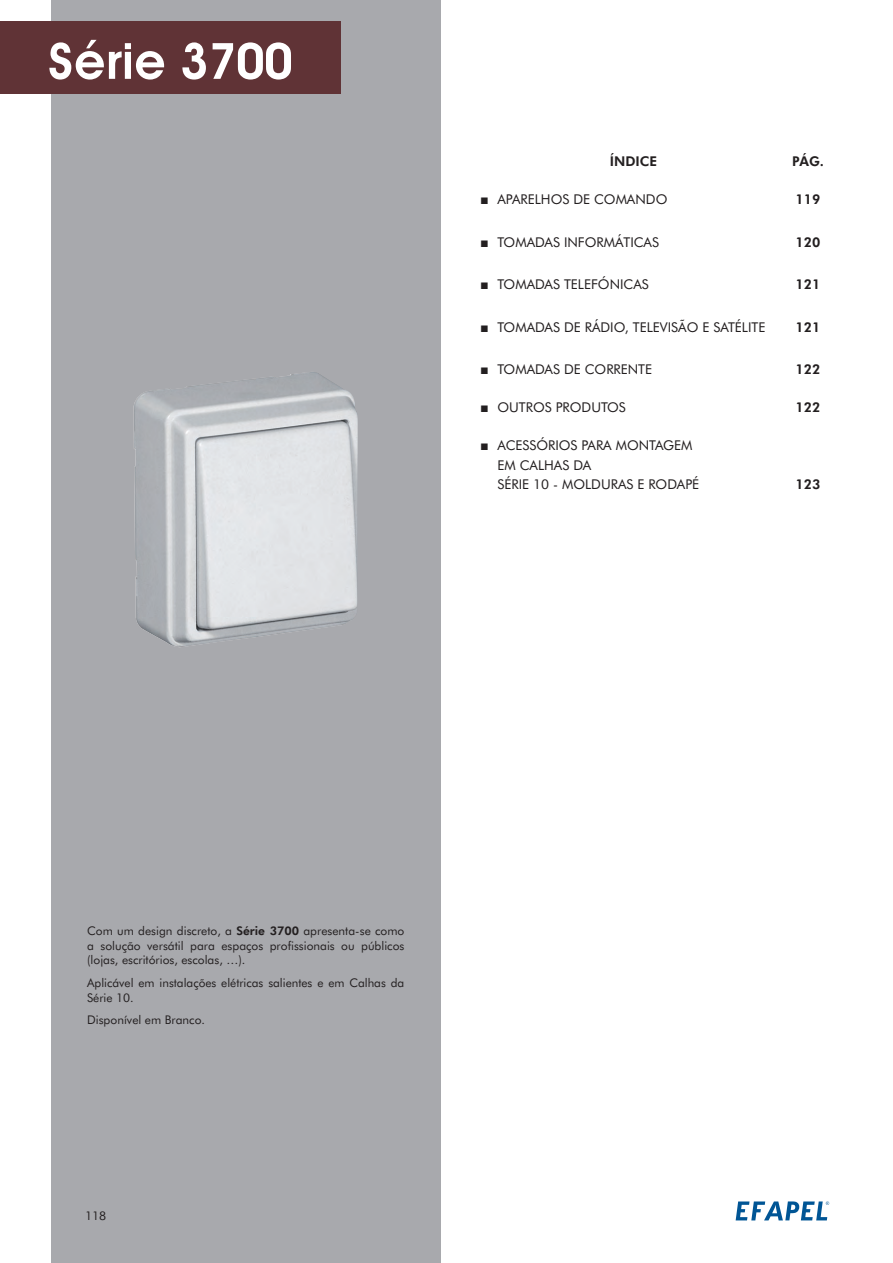
<style>
.page{position:relative;width:893px;height:1263px;background:#fff}
.page>*{position:absolute;margin:0;border:0;box-sizing:border-box;transform-origin:0 0}
.t1{font:600 50.25px "Avant Garde";color:#fff}
.t2{font:13.5px/19.5px "Futura BT";color:#231f20}
.t3{font:800 13.5px "Futura BT";color:#231f20}
.t4{font:12px/14.4px "Futura BT";color:#231f20;text-align:justify}
.s1{font-weight:800}
</style>
<div class="page">
<svg style="left:736px;top:1201px;width:93px;height:19px"></svg>
<div style="left:51px;top:0;width:390px;height:1263px;background:#a8a9ad"></div>
<div style="left:0;top:21px;width:340px;height:73px;background:#603336"></div>
<img style="left:134px;top:372px;width:224px;height:276px">
<h1 class="t1" style="left:48px;top:31px;width:246px">Série 3700</h1>
<p class="t3" style="left:610px;top:153px;width:49px">ÍNDICE</p>
<p class="t3" style="left:792px;top:153px;width:33px">Pág.</p>
<p class="t2" style="left:497px;top:189px;width:18px">Aparelhos</p>
<p class="t2" style="left:573px;top:189px;width:42px">de Comando</p>
<p class="t3" style="left:795px;top:191px;width:26px">119</p>
<p class="t2" style="left:497px;top:232px;width:163px">TOMADAS INFORMÁTICAS</p>
<p class="t3" style="left:795px;top:234px;width:26px">120</p>
<p class="t2" style="left:497px;top:274px;width:153px">TOMADAS TELEFÓNICAS</p>
<p class="t3" style="left:795px;top:276px;width:26px">121</p>
<p class="t2" style="left:497px;top:317px;width:269px">TOMADAS DE RÁDIO, TELEVISÃO E SATÉLITE</p>
<p class="t3" style="left:795px;top:319px;width:26px">121</p>
<p class="t2" style="left:497px;top:360px;width:14px">Tomadas</p>
<p class="t2" style="left:564px;top:360px;width:40px">de Corrente</p>
<p class="t3" style="left:795px;top:361px;width:26px">122</p>
<p class="t2" style="left:497px;top:398px;width:130px">OUTROS PRODUTOS</p>
<p class="t3" style="left:795px;top:399px;width:26px">122</p>
<p class="t2" style="left:497px;top:435px;width:197px">ACESSÓRIOS PARA MONTAGEM<br>EM CALHAS da<br>Série</p>
<p class="t2" style="left:533px;top:474px;width:77px">10 - MOLDuras</p>
<p class="t2" style="left:637px;top:474px;width:28px">e Rodapé</p>
<p class="t3" style="left:795px;top:476px;width:26px">123</p>
<p class="t4" style="left:87px;top:924px;width:319px">Com um design discreto, a <span class="s1">Série 3700</span> apresenta-se como a solução versátil para espaços profissionais ou públicos (lojas, escritórios, escolas, …).</p>
<p class="t4" style="left:87px;top:975px;width:319px">Aplicável em instalações elétricas salientes e em Calhas da<br>Série 10.</p>
<p class="t4" style="left:87px;top:1013px;width:119px">Disponível em Branco.</p>
<p class="t4" style="left:85px;top:1209px;width:23px">118</p>
</div>
